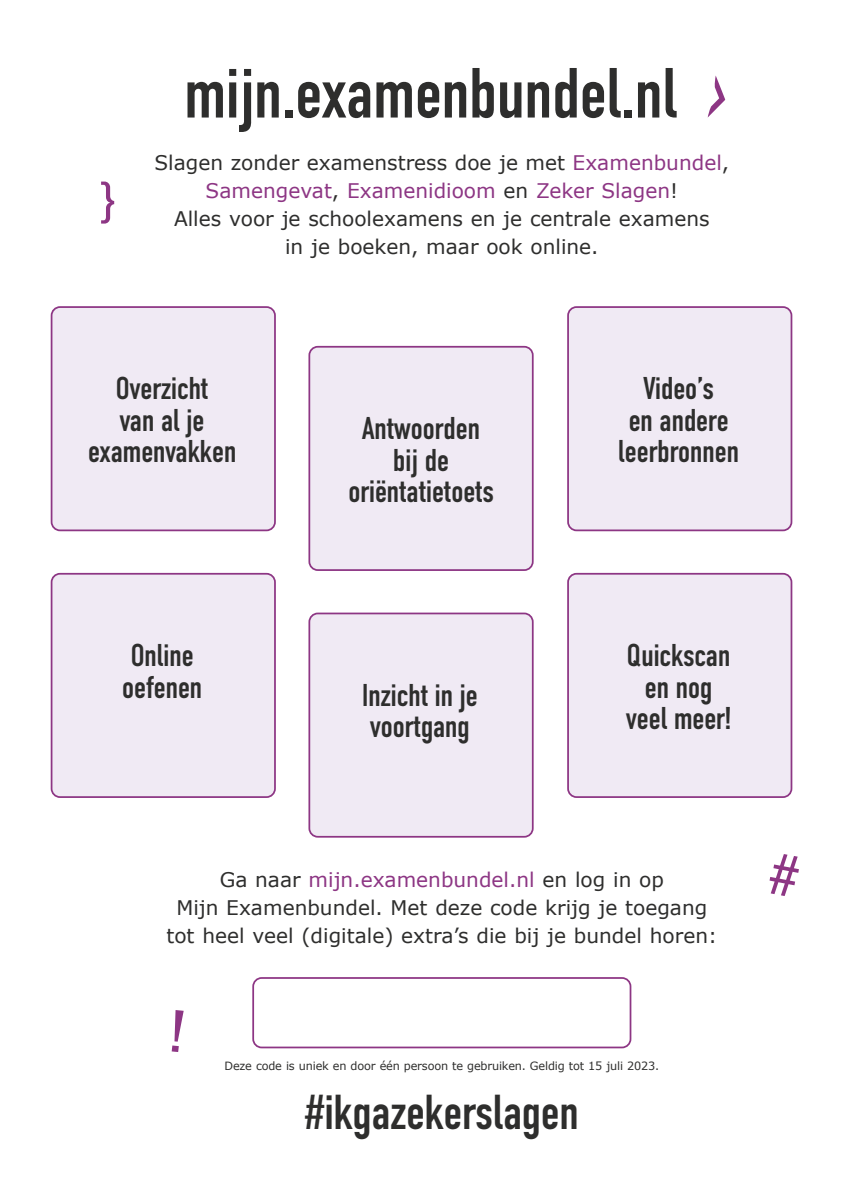
<style>
.page{position:relative;width:844px;height:1191px;background:#fff}
.page>*{position:absolute;margin:0;border:0;box-sizing:border-box;transform-origin:0 0}
.t1{font:70.7px "DIN Condensed";letter-spacing:-.02em;color:#2e2e2d}
.t2{font:49px "DIN Condensed";letter-spacing:-.02em;color:#2e2e2d}
.t3{font:31.5px/31.5px "DIN Condensed";letter-spacing:-.02em;color:#2e2e2d;text-align:center}
.t4{font:20.12px/28px "Verdana";color:#2e2e2d;text-align:center}
.t5{font:11.38px "Verdana";letter-spacing:-.015em;color:#2e2e2d}
.s1{color:#8d3684}
</style>
<div class="page">
<hr style="left:843px;top:0;width:1px;height:99px;background:#caaed0">
<div style="left:568px;top:307px;width:223px;height:223px;background:#f0eaf4;border-radius:8px"></div>
<div style="left:52px;top:307px;width:223px;height:223px;background:#f0eaf4;border-radius:8px"></div>
<div style="left:568px;top:574px;width:223px;height:223px;background:#f0eaf4;border-radius:8px"></div>
<div style="left:309px;top:347px;width:223px;height:223px;background:#f0eaf4;border-radius:8px"></div>
<div style="left:309px;top:613px;width:223px;height:223px;background:#f0eaf4;border-radius:8px"></div>
<div style="left:52px;top:574px;width:223px;height:223px;background:#f0eaf4;border-radius:8px"></div>
<div style="left:308px;top:612px;width:225px;height:225px;border:2px solid #8d3684;border-radius:8px"></div>
<div style="left:51px;top:573px;width:225px;height:225px;border:2px solid #8d3684;border-radius:8px"></div>
<div style="left:567px;top:306px;width:225px;height:225px;border:2px solid #8d3684;border-radius:8px"></div>
<div style="left:308px;top:346px;width:225px;height:225px;border:2px solid #8d3684;border-radius:8px"></div>
<div style="left:51px;top:306px;width:225px;height:225px;border:2px solid #8d3684;border-radius:8px"></div>
<div style="left:567px;top:573px;width:225px;height:225px;border:2px solid #8d3684;border-radius:8px"></div>
<svg style="left:707px;top:75px;width:18px;height:42px"></svg>
<svg style="left:101px;top:182px;width:13px;height:42px"></svg>
<svg style="left:172px;top:1010px;width:12px;height:42px"></svg>
<svg style="left:769px;top:854px;width:29px;height:42px"></svg>
<div style="left:252px;top:977px;width:379px;height:71px;border:2px solid #8d3684;border-radius:8px"></div>
<h1 class="t1" style="left:184px;top:54px;width:495px">mijn.examenbundel.nl</h1>
<p class="t4" style="left:154px;top:148px;width:576px">Slagen zonder examenstress doe je met <span class="s1">Examenbundel</span>, <span class="s1">Samengevat</span>, <span class="s1">Examenidioom</span> en <span class="s1">Zeker Slagen</span>!<br>Alles voor je schoolexamens en je centrale examens<br>in je boeken, maar ook online.</p>
<h3 class="t3" style="left:88px;top:373px;width:150px">Overzicht<br>van al je examenvakken</h3>
<h3 class="t3" style="left:122px;top:640px;width:82px;text-align:left">Online oefenen</h3>
<h3 class="t3" style="left:348px;top:413px;width:147px">Antwoorden bij de oriëntatietoets</h3>
<h3 class="t3" style="left:362px;top:680px;width:117px;text-align:left">Inzicht in je voortgang</h3>
<h3 class="t3" style="left:617px;top:373px;width:123px">Video’s<br>en andere leerbronnen</h3>
<h3 class="t3" style="left:625px;top:640px;width:107px">Quickscan en nog veel meer!</h3>
<p class="t4" style="left:166px;top:864px;width:552px">Ga naar <span class="s1">mijn.examenbundel.nl</span> en log in op<br>Mijn Examenbundel. Met deze code krijg je toegang tot heel veel (digitale) extra’s die bij je bundel horen:</p>
<p class="t5" style="left:224px;top:1058px;width:436px">Deze code is uniek en door één persoon te gebruiken. Geldig tot 15 juli 2023.</p>
<h2 class="t2" style="left:304px;top:1084px;width:276px">#ikgazekerslagen</h2>
</div>
